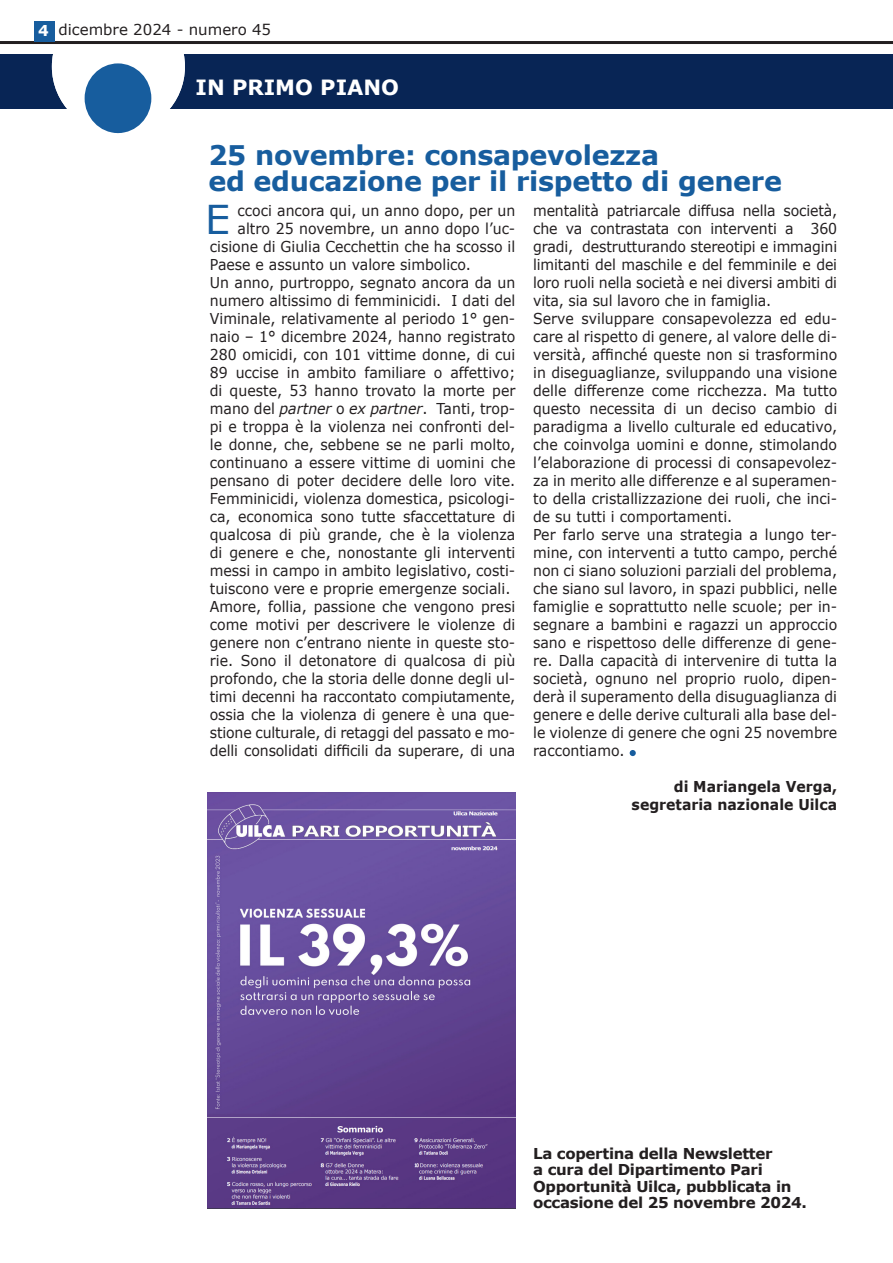
<style>
.page{position:relative;width:893px;height:1263px;background:#fff}
.page>*{position:absolute;margin:0;border:0;box-sizing:border-box;transform-origin:0 0}
.t1{font:39.75px "Verdana";color:#175d9e}
.t2{font:700 27px "Verdana";letter-spacing:-.01em;color:#175d9e}
.t3{font:700 21px "Verdana";color:#fff}
.t4{font:15px/18px "Verdana";color:#231f20;text-align:justify;scale:.94 1}
.t5{font:700 15px/16.5px "Verdana";letter-spacing:-.02em;color:#231f20}
.t6{font:700 15px "Verdana";color:#231f20;scale:.94 1}
.t7{font:15px "Verdana";color:#231f20}
.t8{font:700 15px "Verdana";color:#fff}
.s1{font-style:italic}
</style>
<div class="page">
<div style="left:0;top:54px;width:893px;height:54px;background:#082555"></div>
<div style="left:52px;top:0;width:133px;height:133px;background:#fff;border-radius:50%"></div>
<div style="left:85px;top:63px;width:66px;height:70px;background:#175d9e;border-radius:50%"></div>
<hr style="left:0;top:41px;width:893px;height:3px;background:#231f20">
<div style="left:34px;top:21px;width:20px;height:20px;background:#175d9e"></div>
<svg style="left:630px;top:750px;width:6px;height:6px"></svg>
<img style="left:208px;top:792px;width:307px;height:417px">
<p class="t8" style="left:38px;top:21px;width:12px">4</p>
<p class="t7" style="left:58px;top:20px;width:214px">dicembre 2024 - numero 45</p>
<p class="t3" style="left:196px;top:73px;width:205px">IN PRIMO PIANO</p>
<p class="t2" style="left:208px;top:138px;width:452px">25 novembre: consapevolezza</p>
<p class="t2" style="left:208px;top:163px;width:575px">ed educazione per il rispetto di genere</p>
<p class="t4" style="left:238px;top:202px;width:297px">ccoci ancora qui, un anno dopo, per un</p>
<p class="t4" style="left:238px;top:220px;width:297px">altro 25 novembre, un anno dopo l’uc-</p>
<p class="t4" style="left:210px;top:238px;width:326px">cisione di Giulia Cecchettin che ha scosso il</p>
<p class="t4" style="left:210px;top:256px;width:279px">Paese e assunto un valore simbolico.</p>
<p class="t4" style="left:210px;top:274px;width:327px">Un anno, purtroppo, segnato ancora da un numero altissimo di femminicidi. I dati del Viminale, relativamente al periodo 1° gen&shy;naio – 1° dicembre 2024, hanno registrato 280 omicidi, con 101 vittime donne, di cui 89 uccise in ambito familiare o affettivo; di queste, 53 hanno trovato la morte per mano del <span class="s1">partner</span> o <span class="s1">ex partner</span>. Tanti, trop&shy;pi e troppa è la violenza nei confronti del&shy;le donne, che, sebbene se ne parli molto, continuano a essere vittime di uomini che pensano di poter decidere delle loro vite.<br>Femminicidi, violenza domestica, psicologi&shy;ca, economica sono tutte sfaccettature di qualcosa di più grande, che è la violenza di genere e che, nonostante gli interventi messi in campo in ambito legislativo, costi&shy;tuiscono vere e proprie emergenze sociali.</p>
<p class="t4" style="left:210px;top:598px;width:327px">Amore, follia, passione che vengono presi come motivi per descrivere le violenze di genere non c’entrano niente in queste sto&shy;rie. Sono il detonatore di qualcosa di più profondo, che la storia delle donne degli ul&shy;timi decenni ha raccontato compiutamente, ossia che la violenza di genere è una que&shy;stione culturale, di retaggi del passato e mo&shy;delli consolidati difficili da superare, di una</p>
<p class="t4" style="left:533px;top:202px;width:325px">mentalità patriarcale diffusa nella società, che va contrastata con interventi a 360 gradi, destrutturando stereotipi e immagini limitanti del maschile e del femminile e dei loro ruoli nella società e nei diversi ambiti di vita, sia sul lavoro che in famiglia.</p>
<p class="t4" style="left:533px;top:310px;width:325px">Serve sviluppare consapevolezza ed edu&shy;care al rispetto di genere, al valore delle di&shy;versità, affinché queste non si trasformino in diseguaglianze, sviluppando una visione delle differenze come ricchezza. Ma tutto questo necessita di un deciso cambio di paradigma a livello culturale ed educativo, che coinvolga uomini e donne, stimolando l’elaborazione di processi di consapevolez&shy;za in merito alle differenze e al superamen&shy;to della cristallizzazione dei ruoli, che inci&shy;de su tutti i comportamenti.</p>
<p class="t4" style="left:533px;top:526px;width:325px">Per farlo serve una strategia a lungo ter&shy;mine, con interventi a tutto campo, perché non ci siano soluzioni parziali del problema, che siano sul lavoro, in spazi pubblici, nelle famiglie e soprattutto nelle scuole; per in&shy;segnare a bambini e ragazzi un approccio sano e rispettoso delle differenze di gene&shy;re. Dalla capacità di intervenire di tutta la società, ognuno nel proprio ruolo, dipen&shy;derà il superamento della disuguaglianza di genere e delle derive culturali alla base del&shy;le violenze di genere che ogni 25 novembre raccontiamo.</p>
<p class="t6" style="left:674px;top:777px;width:175px">di Mariangela Verga,</p>
<p class="t6" style="left:632px;top:795px;width:220px">segretaria nazionale Uilca</p>
<p class="t1" style="left:205px;top:194px;width:27px">E</p>
<p class="t5" style="left:533px;top:1145px;width:275px">La copertina della Newsletter<br>a cura del Dipartimento Pari<br>Opportunità Uilca, pubblicata in occasione del 25 novembre 2024.</p>
</div>
